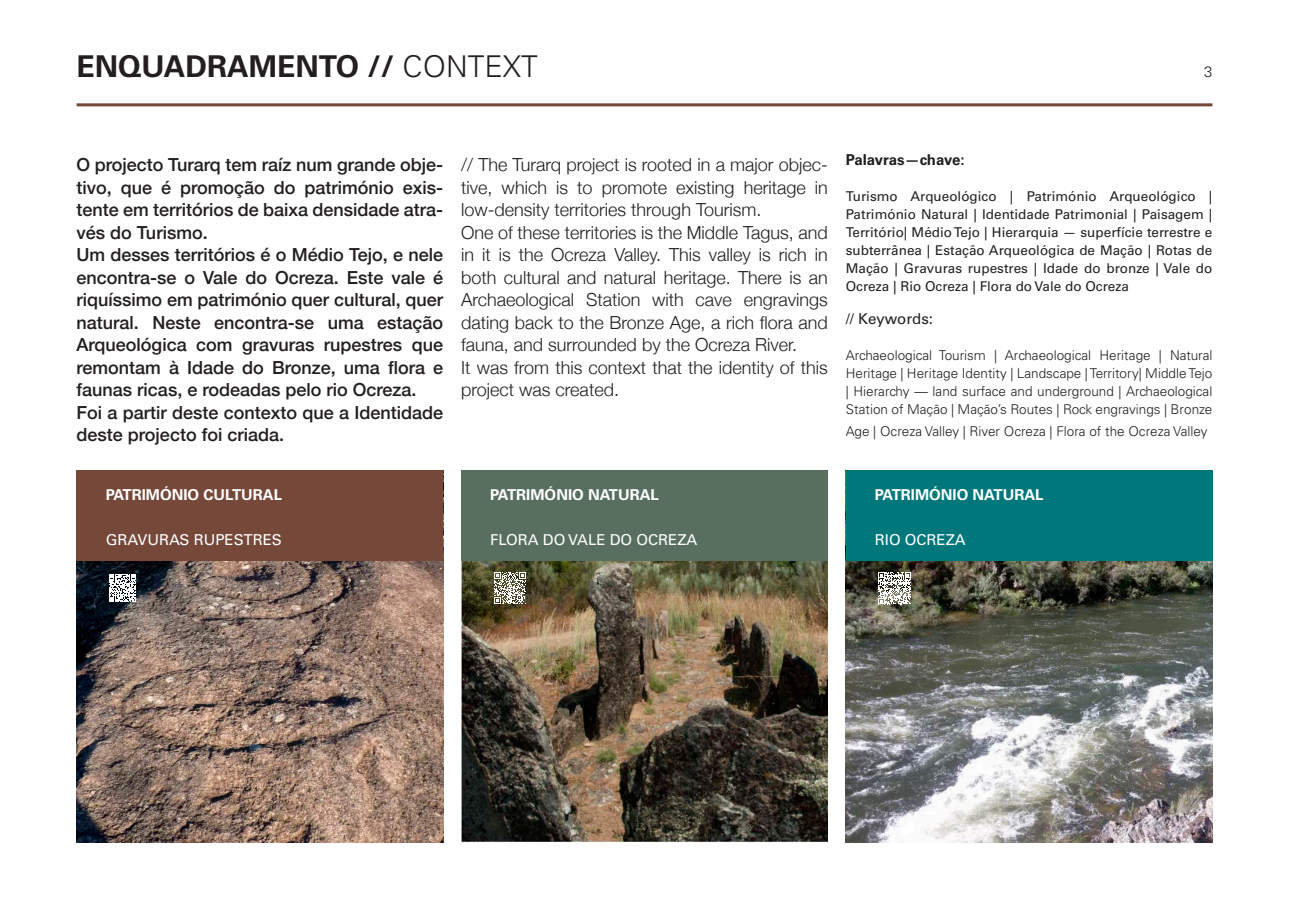
<style>
.page{position:relative;width:1289px;height:919px;background:#fff}
.page>*{position:absolute;margin:0;border:0;box-sizing:border-box;transform-origin:0 0}
.t1{font:700 30px "Univers LT Std";color:#231f20}
.t2{font:500 18px/22.5px "Helvetica Neue";color:#231f20}
.t3{font:300 18px/22.5px "Helvetica Neue";color:#231f20}
.t4{font:700 15px "Univers LT Std";color:#fff}
.t5{font:15px "Univers LT Std";color:#fff}
.t6{font:700 15px "Univers LT Std";letter-spacing:-.02em;color:#231f20}
.t7{font:15px "Univers LT Std";color:#231f20}
.t8{font:300 15px "Univers LT Std";color:#231f20}
.t9{font:13.5px/18px "Univers LT Std";color:#231f20;text-align:justify}
.t10{font:300 13.5px/18px "Univers LT Std";color:#231f20;text-align:justify}
.s1{font-weight:300}
</style>
<div class="page">
<hr style="left:77px;top:103px;width:1135px;height:3px;background:#76483a">
<img style="left:845px;top:560px;width:367px;height:282px">
<img style="left:461px;top:560px;width:366px;height:282px">
<img style="left:77px;top:560px;width:366px;height:282px">
<div style="left:461px;top:470px;width:366px;height:90px;background:#586f60"></div>
<div style="left:77px;top:470px;width:366px;height:90px;background:#76483a"></div>
<div style="left:845px;top:470px;width:367px;height:90px;background:#00777b"></div>
<svg style="left:494px;top:572px;width:32px;height:32px"></svg>
<svg style="left:878px;top:572px;width:32px;height:32px"></svg>
<svg style="left:109px;top:574px;width:28px;height:28px"></svg>
<h1 class="t1" style="left:77px;top:48px;width:462px">ENQUADRAMENTO // <span class="s1">CONTEXT</span></h1>
<p class="t8" style="left:1203px;top:62px;width:10px">3</p>
<p class="t2" style="left:77px;top:152px;width:368px">O projecto Turarq tem raíz num grande obje&shy;tivo, que é promoção do património exis&shy;tente em territórios de baixa densidade atra&shy;vés do Turismo.<br>Um desses territórios é o Médio Tejo, e nele encontra-se o Vale do Ocreza. Este vale é riquíssimo em património quer cultural, quer natural. Neste encontra-se uma estação Arqueológica com gravuras rupestres que remontam à Idade do Bronze, uma flora e faunas ricas, e rodeadas pelo rio Ocreza.<br>Foi a partir deste contexto que a Identidade deste projecto foi criada.</p>
<p class="t3" style="left:461px;top:152px;width:368px">// The Turarq project is rooted in a major objec&shy;tive, which is to promote existing heritage in low-density territories through Tourism.<br>One of these territories is the Middle Tagus, and in it is the Ocreza Valley. This valley is rich in both cultural and natural heritage. There is an Archaeological Station with cave engravings dating back to the Bronze Age, a rich flora and fauna, and surrounded by the Ocreza River.<br>It was from this context that the identity of this project was created.</p>
<p class="t6" style="left:845px;top:150px;width:120px">Palavras—chave:</p>
<p class="t9" style="left:845px;top:187px;width:368px">Turismo Arqueológico | Património Arqueológico | Património Natural | Identidade Patrimonial | Paisagem | Território| Médio Tejo | Hierarquia — superfície terrestre e subterrânea | Estação Arqueológica de Mação | Rotas de Mação | Gravuras rupestres | Idade do bronze | Vale do Ocreza | Rio Ocreza | Flora do Vale do Ocreza</p>
<p class="t7" style="left:845px;top:309px;width:89px">// Keywords:</p>
<p class="t10" style="left:845px;top:346px;width:368px">Archaeological Tourism | Archaeological Heritage | Natural Heritage | Heritage Identity | Landscape | Territory| Middle Tejo | Hierarchy — land surface and underground | Archaeological Station of Mação | Mação’s Routes | Rock engravings | Bronze</p>
<p class="t10" style="left:845px;top:422px;width:363px">Age | Ocreza Valley | River Ocreza | Flora of the Ocreza Valley</p>
<p class="t4" style="left:106px;top:486px;width:178px">PATRIMÓNIO CULTURAL</p>
<p class="t5" style="left:106px;top:530px;width:178px">GRAVURAS RUPESTRES</p>
<p class="t4" style="left:490px;top:486px;width:170px">PATRIMÓNIO NATURAL</p>
<p class="t5" style="left:490px;top:530px;width:208px">FLORA DO VALE DO OCREZA</p>
<p class="t4" style="left:874px;top:486px;width:170px">PATRIMÓNIO NATURAL</p>
<p class="t5" style="left:874px;top:530px;width:92px">RIO OCREZA</p>
</div>
